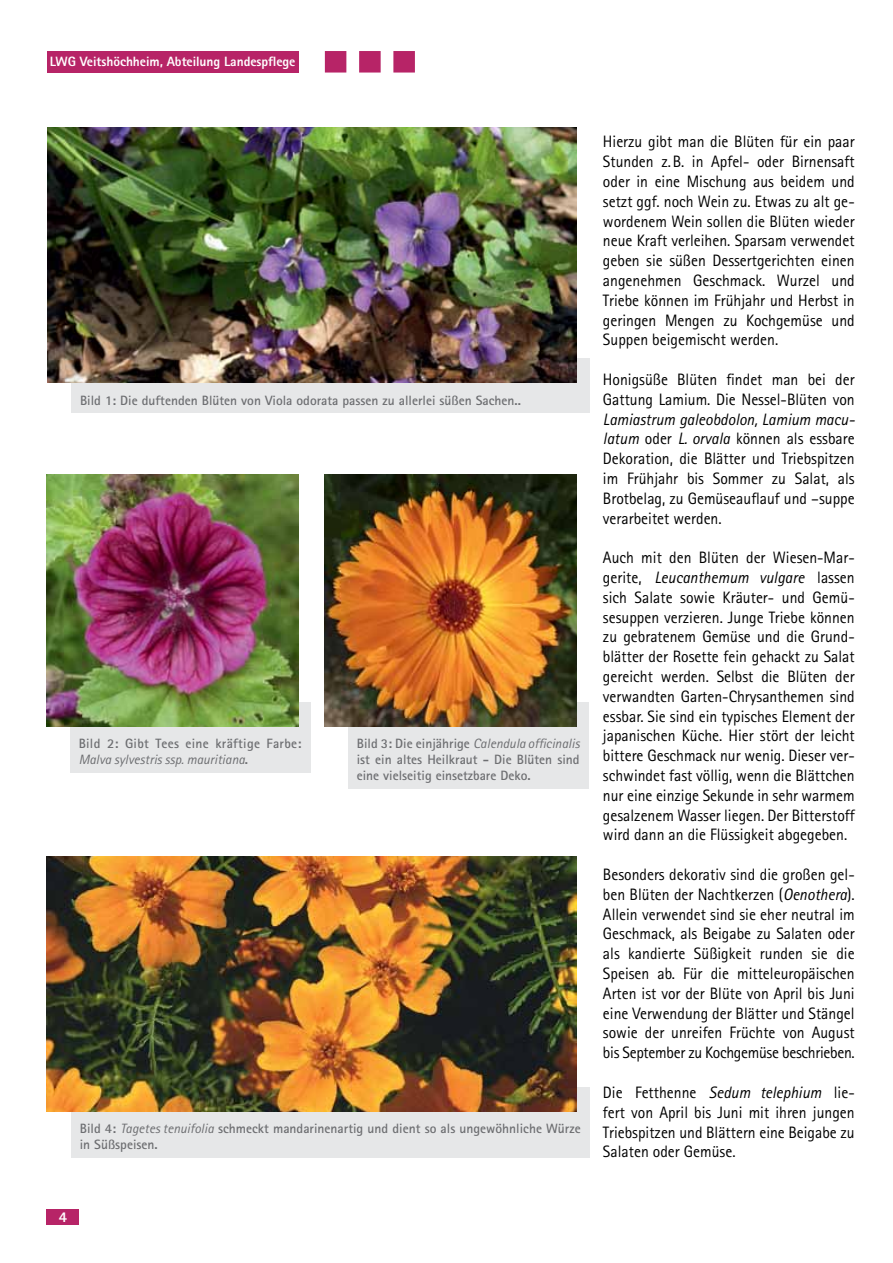
<style>
.page{position:relative;width:893px;height:1263px;background:#fff}
.page>*{position:absolute;margin:0;border:0;box-sizing:border-box;transform-origin:0 0}
.Fließtext{font:16.5px/19.8px "Rotis Sans Serif";color:#000;text-align:justify;scale:.95 1}
.t1{font:800 15px "Rotis Sans Serif";color:#fff}
.Bildunterzeile{font:700 13.5px/16.2px "Rotis Sans Serif";color:#6d6e71;text-align:justify}
.Bildunterzeile-2{font:700 13.5px/16.2px "Rotis Sans Serif";letter-spacing:.02em;color:#6d6e71}
.t2{font:800 13.5px "Rotis Sans Serif";letter-spacing:-.005em;color:#fff}
.s1{font-weight:400;font-style:italic}
.s2{font-style:italic}
</style>
<div class="page">
<div style="left:70px;top:702px;width:240px;height:71px;background:#e6e7e8"></div>
<img style="left:47px;top:474px;width:251px;height:252px">
<div style="left:348px;top:702px;width:240px;height:87px;background:#e6e7e8"></div>
<img style="left:325px;top:474px;width:252px;height:252px">
<div style="left:71px;top:1087px;width:518px;height:71px;background:#e6e7e8"></div>
<img style="left:47px;top:856px;width:530px;height:255px">
<div style="left:71px;top:359px;width:519px;height:54px;background:#e6e7e8"></div>
<img style="left:47px;top:128px;width:530px;height:255px">
<div style="left:47px;top:51px;width:251px;height:22px;background:#b72467"></div>
<div style="left:47px;top:1209px;width:32px;height:16px;background:#b72467"></div>
<div style="left:325px;top:51px;width:21px;height:22px;background:#b72467"></div>
<div style="left:359px;top:51px;width:22px;height:22px;background:#b72467;border:3px solid #b72467"></div>
<div style="left:393px;top:51px;width:22px;height:22px;background:#b72467;border:3px solid #b72467"></div>
<p class="t2" style="left:50px;top:53px;width:247px">LWG Veitshöchheim, Abteilung Landespflege</p>
<p class="Bildunterzeile" style="left:80px;top:392px;width:442px">Bild 1: Die duftenden Blüten von Viola odorata passen zu allerlei süßen Sachen..</p>
<p class="Bildunterzeile-2" style="left:79px;top:735px;width:224px">Bild 2: Gibt Tees eine kräftige Farbe:<br><span class="s1">Malva sylvestris ssp. mauritiana</span>.</p>
<p class="Bildunterzeile" style="left:357px;top:735px;width:224px">Bild 3: Die einjährige <span class="s1">Calendula officinalis </span>ist ein altes Heilkraut - Die Blüten sind eine vielseitig einsetzbare Deko.</p>
<p class="Bildunterzeile" style="left:80px;top:1120px;width:502px">Bild 4: <span class="s1">Tagetes tenuifolia</span> schmeckt mandarinenartig und dient so als ungewöhnliche Würze in Süßspeisen.</p>
<p class="t1" style="left:59px;top:1207px;width:10px">4</p>
<p class="Fließtext" style="left:603px;top:132px;width:266px">Hierzu gibt man die Blüten für ein paar Stunden z.B. in Apfel- oder Birnensaft oder in eine Mischung aus beidem und setzt ggf. noch Wein zu. Etwas zu alt ge&shy;wordenem Wein sollen die Blüten wieder neue Kraft verleihen. Sparsam verwendet geben sie süßen Dessertgerichten einen angenehmen Geschmack. Wurzel und Triebe können im Frühjahr und Herbst in geringen Mengen zu Kochgemüse und Suppen beigemischt werden.</p>
<p class="Fließtext" style="left:603px;top:369px;width:266px;text-align:left">Honigsüße Blüten findet man bei der Gattung Lamium. Die Nessel-Blüten von <span class="s2">Lamiastrum galeobdolon, Lamium macu&shy;latum</span> oder <span class="s2">L. orvala</span> können als essbare Dekoration, die Blätter und Triebspitzen im Frühjahr bis Sommer zu Salat, als Brotbelag, zu Gemüseauflauf und –suppe verarbeitet werden.</p>
<p class="Fließtext" style="left:603px;top:548px;width:267px">Auch mit den Blüten der Wiesen-Mar&shy;gerite, <span class="s2">Leucanthemum vulgare</span> lassen sich Salate sowie Kräuter- und Gemü&shy;sesuppen verzieren. Junge Triebe können zu gebratenem Gemüse und die Grund&shy;blätter der Rosette fein gehackt zu Salat gereicht werden. Selbst die Blüten der verwandten Garten-Chrysanthemen sind essbar. Sie sind ein typisches Element der japanischen Küche. Hier stört der leicht bittere Geschmack nur wenig. Dieser ver&shy;schwindet fast völlig, wenn die Blättchen nur eine einzige Sekunde in sehr warmem gesalzenem Wasser liegen. Der Bitterstoff wird dann an die Flüssigkeit abgegeben.</p>
<p class="Fließtext" style="left:603px;top:864px;width:267px">Besonders dekorativ sind die großen gel&shy;ben Blüten der Nachtkerzen (<span class="s2">Oenothera</span>).<br>Allein verwendet sind sie eher neutral im Geschmack, als Beigabe zu Salaten oder als kandierte Süßigkeit runden sie die Speisen ab. Für die mitteleuropäischen Arten ist vor der Blüte von April bis Juni eine Verwendung der Blätter und Stängel sowie der unreifen Früchte von August bis September zu Kochgemüse beschrieben.</p>
<p class="Fließtext" style="left:603px;top:1082px;width:266px">Die Fetthenne <span class="s2">Sedum telephium</span> lie&shy;fert von April bis Juni mit ihren jungen Triebspitzen und Blättern eine Beigabe zu Salaten oder Gemüse.</p>
</div>
